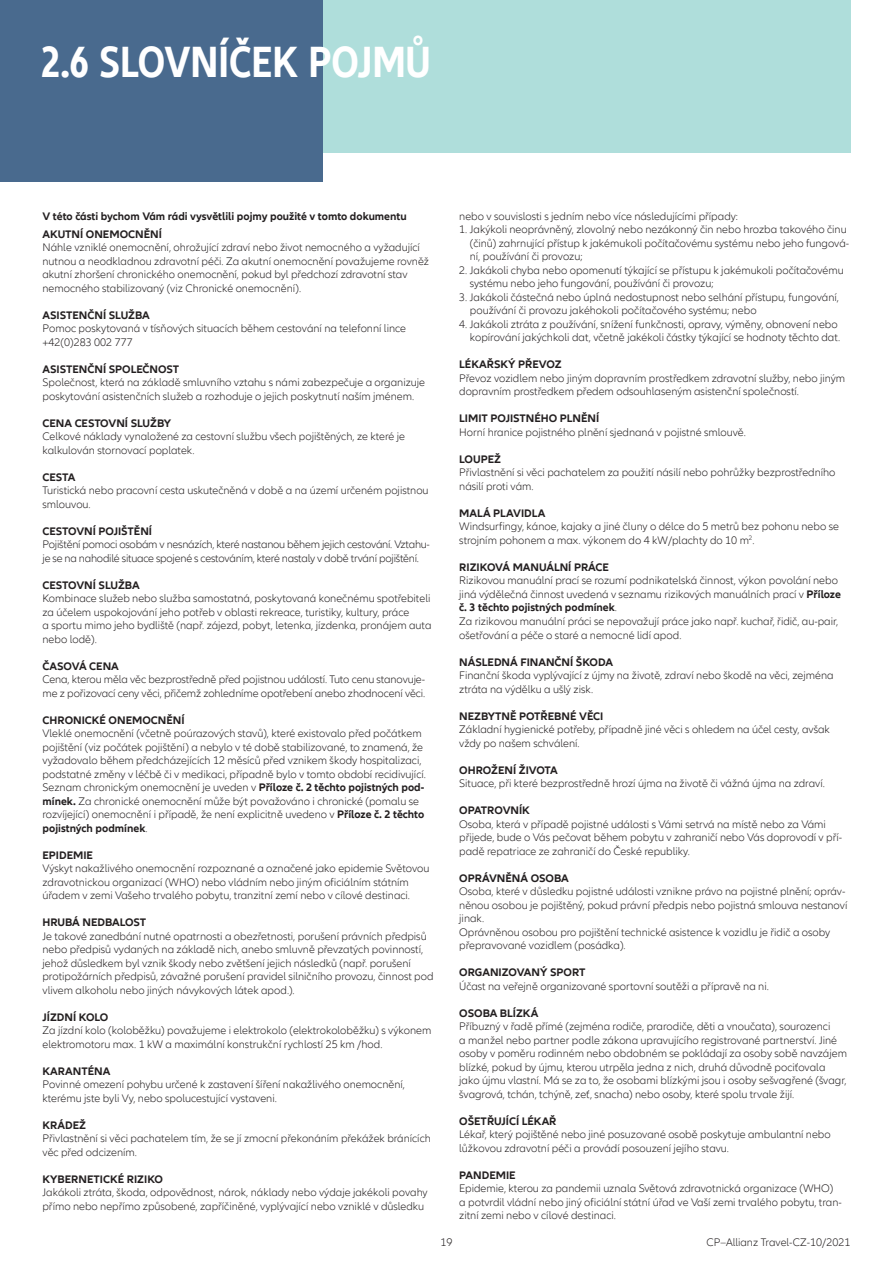
<style>
.page{position:relative;width:893px;height:1263px;background:#fff}
.page>*{position:absolute;margin:0;border:0;box-sizing:border-box;transform-origin:0 0}
.t1{font:700 condensed 45px "Allianz Neo";color:#fff}
.t2{font:300 11.25px/13.5px "Allianz Neo";color:#231f20}
.t3{font:700 11.25px "Allianz Neo";color:#231f20}
.t4{font:300 11.25px/13.5px "Allianz Neo";letter-spacing:-.02em;color:#231f20}
.s1{font-weight:700}
</style>
<div class="page">
<div style="left:271px;top:0;width:579px;height:152px;background:#afdedb"></div>
<div style="left:0;top:0;width:322px;height:182px;background:#496a8e"></div>
<p class="t1" style="left:41px;top:36px;width:391px">2.6 SLOVNÍČEK POJMŮ</p>
<p class="t3" style="left:43px;top:210px;width:366px">V této části bychom Vám rádi vysvětlili pojmy použité v tomto dokumentu</p>
<p class="t3" style="left:43px;top:227px;width:121px">AKUTNÍ ONEMOCNĚNÍ</p>
<p class="t2" style="left:43px;top:241px;width:388px">Náhle vzniklé onemocnění, ohrožující zdraví nebo život nemocného a vyžadující nutnou a neodkladnou zdravotní péči. Za akutní onemocnění považujeme rovněž akutní zhoršení chronického onemocnění, pokud byl předchozí zdravotní stav nemocného stabilizovaný (viz Chronické onemocnění).</p>
<p class="t3" style="left:43px;top:308px;width:109px">ASISTENČNÍ SLUŽBA</p>
<p class="t2" style="left:43px;top:322px;width:365px">Pomoc poskytovaná v tísňových situacích během cestování na telefonní lince +42(0)283 002 777</p>
<p class="t3" style="left:43px;top:362px;width:138px">ASISTENČNÍ SPOLEČNOST</p>
<p class="t2" style="left:43px;top:376px;width:384px">Společnost, která na základě smluvního vztahu s námi zabezpečuje a organizuje poskytování asistenčních služeb a rozhoduje o jejich poskytnutí naším jménem.</p>
<p class="t3" style="left:43px;top:416px;width:130px">CENA CESTOVNÍ SLUŽBY</p>
<p class="t2" style="left:43px;top:430px;width:364px">Celkové náklady vynaložené za cestovní službu všech pojištěných, ze které je kalkulován stornovací poplatek.</p>
<p class="t3" style="left:43px;top:470px;width:34px">CESTA</p>
<p class="t2" style="left:43px;top:484px;width:388px">Turistická nebo pracovní cesta uskutečněná v době a na území určeném pojistnou smlouvou.</p>
<p class="t3" style="left:43px;top:524px;width:111px">CESTOVNÍ POJIŠTĚNÍ</p>
<p class="t4" style="left:43px;top:538px;width:389px">Pojištění pomoci osobám v nesnázích, které nastanou během jejich cestování. Vztahu&shy;je se na nahodilé situace spojené s cestováním, které nastaly v době trvání pojištění.</p>
<p class="t3" style="left:43px;top:578px;width:99px">CESTOVNÍ SLUŽBA</p>
<p class="t2" style="left:43px;top:592px;width:390px">Kombinace služeb nebo služba samostatná, poskytovaná konečnému spotřebiteli za účelem uspokojování jeho potřeb v oblasti rekreace, turistiky, kultury, práce<br>a sportu mimo jeho bydliště (např. zájezd, pobyt, letenka, jízdenka, pronájem auta nebo lodě).</p>
<p class="t3" style="left:43px;top:659px;width:78px">ČASOVÁ CENA</p>
<p class="t2" style="left:43px;top:673px;width:384px">Cena, kterou měla věc bezprostředně před pojistnou událostí. Tuto cenu stanovuje&shy;me z pořizovací ceny věci, přičemž zohledníme opotřebení anebo zhodnocení věci.</p>
<p class="t3" style="left:43px;top:713px;width:144px">CHRONICKÉ ONEMOCNĚNÍ</p>
<p class="t2" style="left:43px;top:727px;width:385px">Vleklé onemocnění (včetně poúrazových stavů), které existovalo před počátkem pojištění (viz počátek pojištění) a nebylo v té době stabilizované, to znamená, že vyžadovalo během předcházejících 12 měsíců před vznikem škody hospitalizaci, podstatné změny v léčbě či v medikaci, případně bylo v tomto období recidivující.<br>Seznam chronickým onemocnění je uveden v <span class="s1">Příloze č. 2 těchto pojistných pod&shy;mínek.</span> Za chronické onemocnění může být považováno i chronické (pomalu se rozvíjející) onemocnění i případě, že není explicitně uvedeno v <span class="s1">Příloze č. 2 těchto pojistných podmínek</span>.</p>
<p class="t3" style="left:43px;top:848px;width:52px">EPIDEMIE</p>
<p class="t2" style="left:43px;top:862px;width:388px">Výskyt nakažlivého onemocnění rozpoznané a označené jako epidemie Světovou zdravotnickou organizací (WHO) nebo vládním nebo jiným oficiálním státním úřadem v zemi Vašeho trvalého pobytu, tranzitní zemí nebo v cílové destinaci.</p>
<p class="t3" style="left:43px;top:916px;width:105px">HRUBÁ NEDBALOST</p>
<p class="t2" style="left:43px;top:930px;width:393px">Je takové zanedbání nutné opatrnosti a obezřetnosti, porušení právních předpisů nebo předpisů vydaných na základě nich, anebo smluvně převzatých povinností, jehož důsledkem byl vznik škody nebo zvětšení jejich následků (např. porušení protipožárních předpisů, závažné porušení pravidel silničního provozu, činnost pod vlivem alkoholu nebo jiných návykových látek apod.).</p>
<p class="t3" style="left:43px;top:1010px;width:67px">JÍZDNÍ KOLO</p>
<p class="t2" style="left:43px;top:1024px;width:390px">Za jízdní kolo (koloběžku) považujeme i elektrokolo (elektrokoloběžku) s výkonem elektromotoru max. 1 kW a maximální konstrukční rychlostí 25 km /hod.</p>
<p class="t3" style="left:43px;top:1064px;width:69px">KARANTÉNA</p>
<p class="t2" style="left:43px;top:1078px;width:364px">Povinné omezení pohybu určené k zastavení šíření nakažlivého onemocnění, kterému jste byli Vy, nebo spolucestující vystaveni.</p>
<p class="t3" style="left:43px;top:1118px;width:45px">KRÁDEŽ</p>
<p class="t2" style="left:43px;top:1132px;width:390px">Přivlastnění si věci pachatelem tím, že se jí zmocní překonáním překážek bránících věc před odcizením.</p>
<p class="t3" style="left:43px;top:1172px;width:122px">KYBERNETICKÉ RIZIKO</p>
<p class="t2" style="left:43px;top:1186px;width:387px">Jakákoli ztráta, škoda, odpovědnost, nárok, náklady nebo výdaje jakékoli povahy přímo nebo nepřímo způsobené, zapříčiněné, vyplývající nebo vzniklé v důsledku</p>
<p class="t2" style="left:459px;top:210px;width:280px">nebo v souvislosti s jedním nebo více následujícími případy:</p>
<p class="t2" style="left:470px;top:223px;width:381px;text-indent:-11px">1. Jakýkoli neoprávněný, zlovolný nebo nezákonný čin nebo hrozba takového činu (činů) zahrnující přístup k jakémukoli počítačovému systému nebo jeho fungová&shy;ní, používání či provozu;</p>
<p class="t2" style="left:470px;top:264px;width:375px;text-indent:-11px">2. Jakákoli chyba nebo opomenutí týkající se přístupu k jakémukoli počítačovému systému nebo jeho fungování, používání či provozu;</p>
<p class="t2" style="left:470px;top:291px;width:371px;text-indent:-11px">3. Jakákoli částečná nebo úplná nedostupnost nebo selhání přístupu, fungování, používání či provozu jakéhokoli počítačového systému; nebo</p>
<p class="t2" style="left:459px;top:318px;width:383px;text-align:right">4. Jakákoli ztráta z používání, snížení funkčnosti, opravy, výměny, obnovení nebo kopírování jakýchkoli dat, včetně jakékoli částky týkající se hodnoty těchto dat.</p>
<p class="t3" style="left:459px;top:358px;width:104px">LÉKAŘSKÝ PŘEVOZ</p>
<p class="t2" style="left:459px;top:372px;width:387px">Převoz vozidlem nebo jiným dopravním prostředkem zdravotní služby, nebo jiným dopravním prostředkem předem odsouhlaseným asistenční společností.</p>
<p class="t3" style="left:459px;top:412px;width:142px">LIMIT POJISTNÉHO PLNĚNÍ</p>
<p class="t2" style="left:459px;top:426px;width:288px">Horní hranice pojistného plnění sjednaná v pojistné smlouvě.</p>
<p class="t3" style="left:459px;top:453px;width:43px">LOUPEŽ</p>
<p class="t2" style="left:459px;top:466px;width:378px">Přivlastnění si věci pachatelem za použití násilí nebo pohrůžky bezprostředního násilí proti vám.</p>
<p class="t3" style="left:459px;top:507px;width:88px">MALÁ PLAVIDLA</p>
<p class="t2" style="left:459px;top:520px;width:381px">Windsurfingy, kánoe, kajaky a jiné čluny o délce do 5 metrů bez pohonu nebo se strojním pohonem a max. výkonem do 4 kW/plachty do 10 m<sup>2</sup>.</p>
<p class="t3" style="left:459px;top:561px;width:151px">RIZIKOVÁ MANUÁLNÍ PRÁCE</p>
<p class="t2" style="left:459px;top:574px;width:383px">Rizikovou manuální prací se rozumí podnikatelská činnost, výkon povolání nebo jiná výdělečná činnost uvedená v seznamu rizikových manuálních prací v <span class="s1">Příloze č. 3 těchto pojistných podmínek</span>.</p>
<p class="t2" style="left:459px;top:615px;width:380px">Za rizikovou manuální práci se nepovažují práce jako např. kuchař, řidič, au-pair, ošetřování a péče o staré a nemocné lidí apod.</p>
<p class="t3" style="left:459px;top:655px;width:155px">NÁSLEDNÁ FINANČNÍ ŠKODA</p>
<p class="t2" style="left:459px;top:669px;width:376px">Finanční škoda vyplývající z újmy na životě, zdraví nebo škodě na věci, zejména ztráta na výdělku a ušlý zisk.</p>
<p class="t3" style="left:459px;top:709px;width:146px">NEZBYTNĚ POTŘEBNÉ VĚCI</p>
<p class="t2" style="left:459px;top:723px;width:372px">Základní hygienické potřeby, případně jiné věci s ohledem na účel cesty, avšak vždy po našem schválení.</p>
<p class="t3" style="left:459px;top:763px;width:100px">OHROŽENÍ ŽIVOTA</p>
<p class="t2" style="left:459px;top:777px;width:367px">Situace, při které bezprostředně hrozí újma na životě či vážná újma na zdraví.</p>
<p class="t3" style="left:459px;top:804px;width:72px">OPATROVNÍK</p>
<p class="t2" style="left:459px;top:817px;width:384px">Osoba, která v případě pojistné události s Vámi setrvá na místě nebo za Vámi přijede, bude o Vás pečovat během pobytu v zahraničí nebo Vás doprovodí v pří&shy;padě repatriace ze zahraničí do České republiky.</p>
<p class="t3" style="left:459px;top:871px;width:111px">OPRÁVNĚNÁ OSOBA</p>
<p class="t2" style="left:459px;top:885px;width:390px">Osoba, které v důsledku pojistné události vznikne právo na pojistné plnění; opráv&shy;něnou osobou je pojištěný, pokud právní předpis nebo pojistná smlouva nestanoví jinak.</p>
<p class="t2" style="left:459px;top:925px;width:373px">Oprávněnou osobou pro pojištění technické asistence k vozidlu je řidič a osoby přepravované vozidlem (posádka).</p>
<p class="t3" style="left:459px;top:966px;width:128px">ORGANIZOVANÝ SPORT</p>
<p class="t2" style="left:459px;top:979px;width:311px">Účast na veřejně organizované sportovní soutěži a přípravě na ni.</p>
<p class="t3" style="left:459px;top:1006px;width:81px">OSOBA BLÍZKÁ</p>
<p class="t2" style="left:459px;top:1020px;width:389px">Příbuzný v řadě přímé (zejména rodiče, prarodiče, děti a vnoučata), sourozenci<br>a manžel nebo partner podle zákona upravujícího registrované partnerství. Jiné osoby v poměru rodinném nebo obdobném se pokládají za osoby sobě navzájem blízké, pokud by újmu, kterou utrpěla jedna z nich, druhá důvodně pociťovala jako újmu vlastní. Má se za to, že osobami blízkými jsou i osoby sešvagřené (švagr, švagrová, tchán, tchýně, zeť, snacha) nebo osoby, které spolu trvale žijí.</p>
<p class="t3" style="left:459px;top:1114px;width:99px">OŠETŘUJÍCÍ LÉKAŘ</p>
<p class="t2" style="left:459px;top:1128px;width:373px">Lékař, který pojištěné nebo jiné posuzované osobě poskytuje ambulantní nebo lůžkovou zdravotní péči a provádí posouzení jejího stavu.</p>
<p class="t3" style="left:459px;top:1168px;width:58px">PANDEMIE</p>
<p class="t2" style="left:459px;top:1182px;width:384px">Epidemie, kterou za pandemii uznala Světová zdravotnická organizace (WHO) a potvrdil vládní nebo jiný oficiální státní úřad ve Vaší zemi trvalého pobytu, tran&shy;zitní zemi nebo v cílové destinaci.</p>
<p class="t2" style="left:440px;top:1236px;width:14px">19</p>
<p class="t2" style="left:707px;top:1236px;width:145px">CP–Allianz Travel-CZ-10/2021</p>
</div>
